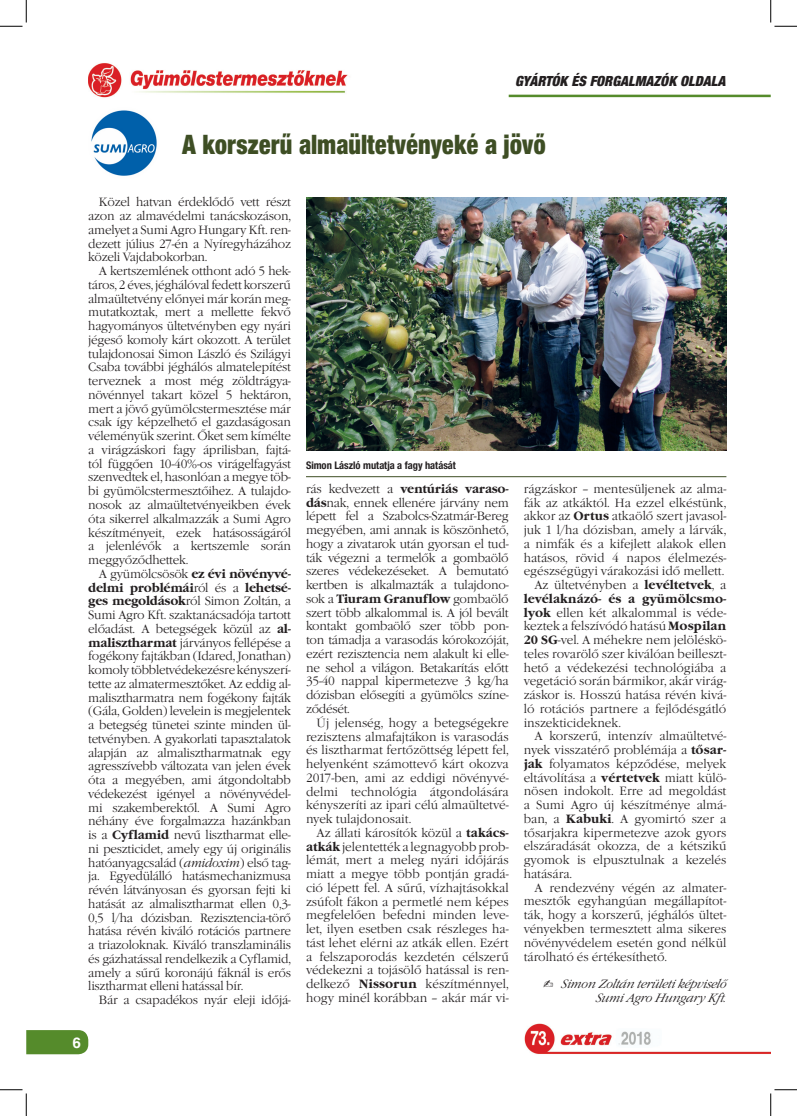
<style>
.page{position:relative;width:797px;height:1116px;background:#fff}
.page>*{position:absolute;margin:0;border:0;box-sizing:border-box;transform-origin:0 0}
.CikkCim_23_UJ{font:28.75px "Nimbus San Nov TOT Bla Con";color:#3e4e24;scale:.9 1}
.t1{font:15px "Nimbus San Nov TOT Bla Con Ita";color:#231f20}
.t2{font:700 15px "Helvetica World";color:#fff}
.FOLYOSZOVEG_hu{font:12.5px/13.8px "Garamond Itc TCE Ligh";letter-spacing:-.005em;color:#231f20;text-align:justify}
.t3{font:italic 12.5px/13.8px "Garamond Itc TCE Ligh Ital";letter-spacing:-.02em;color:#231f20;text-align:right}
.Kep-Abra-Tabla_EX_vo{font:11.25px "Nimbus San Nov TOT Bol Con";letter-spacing:-.005em;color:#231f20}
.s1{font-family:"Garamond Itc TCE";font-weight:700}
.s2{font-family:"Garamond Itc TCE Ligh Ital"}
</style>
<div class="page">
<svg style="left:26px;top:1030px;width:62px;height:24px"></svg>
<img style="left:88px;top:63px;width:262px;height:35px">
<img style="left:524px;top:1023px;width:246px;height:31px">
<img style="left:91px;top:110px;width:66px;height:66px">
<img style="left:306px;top:197px;width:420px;height:253px">
<hr style="left:306px;top:476px;width:420px;height:1px;background:#3e4e24">
<hr style="left:508px;top:95px;width:262px;height:2px;background:#558b2b">
<svg style="left:0;top:0;width:27px;height:27px"></svg>
<svg style="left:0;top:1089px;width:27px;height:26px"></svg>
<svg style="left:770px;top:0;width:27px;height:27px"></svg>
<svg style="left:770px;top:1089px;width:27px;height:26px"></svg>
<p class="t1" style="left:516px;top:71px;width:212px">GYÁRTÓK ÉS FORGALMAZÓK OLDALA</p>
<p class="CikkCim_23_UJ" style="left:182px;top:127px;width:405px">A korszerű almaültetvényeké a jövő</p>
<p class="FOLYOSZOVEG_hu" style="left:88px;top:195px;width:204px;text-indent:11px">Közel hatvan érdeklődő vett részt azon az almavédelmi tanácskozáson, amelyet a Sumi Agro Hungary Kft. ren&shy;dezett július 27-én a Nyíregyházához közeli Vajdabokorban.</p>
<p class="FOLYOSZOVEG_hu" style="left:88px;top:264px;width:204px;text-indent:11px">A kertszemlének otthont adó 5 hek&shy;táros, 2 éves, jéghálóval fedett korszerű almaültetvény előnyei már korán meg&shy;mutatkoztak, mert a mellette fekvő hagyományos ültetvényben egy nyári jégeső komoly kárt okozott. A terület tulajdonosai Simon László és Szilágyi Csaba további jéghálós almatelepítést terveznek a most még zöldtrágya&shy;növénnyel takart közel 5 hektáron, mert a jövő gyümölcstermesztése már csak így képzelhető el gazdaságosan véleményük szerint. Őket sem kímélte a virágzáskori fagy áprilisban, fajtá&shy;tól függően 10-40%-os virágelfagyást szenvedtek el, hasonlóan a megye töb&shy;bi gyümölcstermesztőihez. A tulajdo&shy;nosok az almaültetvényeikben évek óta sikerrel alkalmazzák a Sumi Agro készítményeit, ezek hatásosságáról a jelenlévők a kertszemle során meggyőződhettek.</p>
<p class="FOLYOSZOVEG_hu" style="left:88px;top:567px;width:204px;text-indent:11px">A gyümölcsösök <span class="s1">ez évi növényvé&shy;delmi problémái</span>ról és a <span class="s1">lehetsé&shy;ges megoldások</span>ról Simon Zoltán, a Sumi Agro Kft. szaktanácsadója tartott előadást. A betegségek közül az <span class="s1">al&shy;malisztharmat</span> járványos fellépése a fogékony fajtákban (Idared, Jonathan) komoly többletvédekezésre kényszerí&shy;tette az almatermesztőket. Az eddig al&shy;malisztharmatra nem fogékony fajták (Gála, Golden) levelein is megjelentek a betegség tünetei szinte minden ül&shy;tetvényben. A gyakorlati tapasztalatok alapján az almalisztharmatnak egy agresszívebb változata van jelen évek óta a megyében, ami átgondoltabb védekezést igényel a növényvédel&shy;mi szakemberektől. A Sumi Agro néhány éve forgalmazza hazánkban is a <span class="s1">Cyflamid</span> nevű lisztharmat elle&shy;ni peszticidet, amely egy új originális hatóanyagcsalád (<span class="s2">amidoxim</span>) első tag&shy;ja. Egyedülálló hatásmechanizmusa révén látványosan és gyorsan fejti ki hatását az almalisztharmat ellen 0,3- 0,5 l/ha dózisban. Rezisztencia-törő hatása révén kiváló rotációs partnere a triazoloknak. Kiváló transzlaminális és gázhatással rendelkezik a Cyflamid, amely a sűrű koronájú fáknál is erős lisztharmat elleni hatással bír.</p>
<p class="FOLYOSZOVEG_hu" style="left:99px;top:993px;width:193px">Bár a csapadékos nyár eleji időjá-</p>
<p class="t2" style="left:73px;top:1034px;width:10px">6</p>
<p class="Kep-Abra-Tabla_EX_vo" style="left:306px;top:459px;width:151px">Simon László mutatja a fagy hatását</p>
<p class="FOLYOSZOVEG_hu" style="left:306px;top:482px;width:204px">rás kedvezett a <span class="s1">ventúriás varaso&shy;dás</span>nak, ennek ellenére járvány nem lépett fel a Szabolcs-Szatmár-Bereg megyében, ami annak is köszönhető, hogy a zivatarok után gyorsan el tud&shy;ták végezni a termelők a gombaölő szeres védekezéseket. A bemutató kertben is alkalmazták a tulajdono&shy;sok a <span class="s1">Tiuram Granuflow</span> gombaölő szert több alkalommal is. A jól bevált kontakt gombaölő szer több pon&shy;ton támadja a varasodás kórokozóját, ezért rezisztencia nem alakult ki elle&shy;ne sehol a világon. Betakarítás előtt 35-40 nappal kipermetezve 3 kg/ha dózisban elősegíti a gyümölcs színe&shy;ződését.</p>
<p class="FOLYOSZOVEG_hu" style="left:306px;top:716px;width:204px;text-indent:11px">Új jelenség, hogy a betegségekre rezisztens almafajtákon is varasodás és lisztharmat fertőzöttség lépett fel, helyenként számottevő kárt okozva 2017-ben, ami az eddigi növényvé&shy;delmi technológia átgondolására kényszeríti az ipari célú almaültetvé&shy;nyek tulajdonosait.</p>
<p class="FOLYOSZOVEG_hu" style="left:306px;top:826px;width:204px;text-indent:11px">Az állati károsítók közül a <span class="s1">takács&shy;atkák</span> jelentették a legnagyobb prob&shy;lémát, mert a meleg nyári időjárás miatt a megye több pontján gradá&shy;ció lépett fel. A sűrű, vízhajtásokkal zsúfolt fákon a permetlé nem képes megfelelően befedni minden leve&shy;let, ilyen esetben csak részleges ha&shy;tást lehet elérni az atkák ellen. Ezért a felszaporodás kezdetén célszerű védekezni a tojásölő hatással is ren&shy;delkező <span class="s1">Nissorun</span> készítménnyel, hogy minél korábban – akár már vi-</p>
<p class="FOLYOSZOVEG_hu" style="left:523px;top:482px;width:204px">rágzáskor – mentesüljenek az alma&shy;fák az atkáktól. Ha ezzel elkéstünk, akkor az <span class="s1">Ortus</span> atkaölő szert javasol&shy;juk 1 l/ha dózisban, amely a lárvák, a nimfák és a kifejlett alakok ellen hatásos, rövid 4 napos élelmezés&shy;egészségügyi várakozási idő mellett.</p>
<p class="FOLYOSZOVEG_hu" style="left:523px;top:578px;width:204px;text-indent:11px">Az ültetvényben a <span class="s1">levéltetvek</span>, a <span class="s1">levélaknázó- és a gyümölcsmo&shy;lyok</span> ellen két alkalommal is véde&shy;keztek a felszívódó hatású <span class="s1">Mospilan 20 SG</span>-vel. A méhekre nem jelöléskö&shy;teles rovarölő szer kiválóan beilleszt&shy;hető a védekezési technológiába a vegetáció során bármikor, akár virág&shy;záskor is. Hosszú hatása révén kivá&shy;ló rotációs partnere a fejlődésgátló inszekticideknek.</p>
<p class="FOLYOSZOVEG_hu" style="left:523px;top:729px;width:204px;text-indent:11px">A korszerű, intenzív almaültetvé&shy;nyek visszatérő problémája a <span class="s1">tősar&shy;jak</span> folyamatos képződése, melyek eltávolítása a <span class="s1">vértetvek</span> miatt külö&shy;nösen indokolt. Erre ad megoldást a Sumi Agro új készítménye almá&shy;ban, a <span class="s1">Kabuki</span>. A gyomirtó szer a tősarjakra kipermetezve azok gyors elszáradását okozza, de a kétszikű gyomok is elpusztulnak a kezelés hatására.</p>
<p class="FOLYOSZOVEG_hu" style="left:523px;top:881px;width:204px;text-indent:11px">A rendezvény végén az almater&shy;mesztők egyhangúan megállapítot&shy;ták, hogy a korszerű, jéghálós ültet&shy;vényekben termesztett alma sikeres növényvédelem esetén gond nélkül tárolható és értékesíthető.</p>
<p class="t3" style="left:543px;top:977px;width:187px">✍ Simon Zoltán területikép viselő<br>SumiAg ro Hung ary Kft.</p>
</div>
